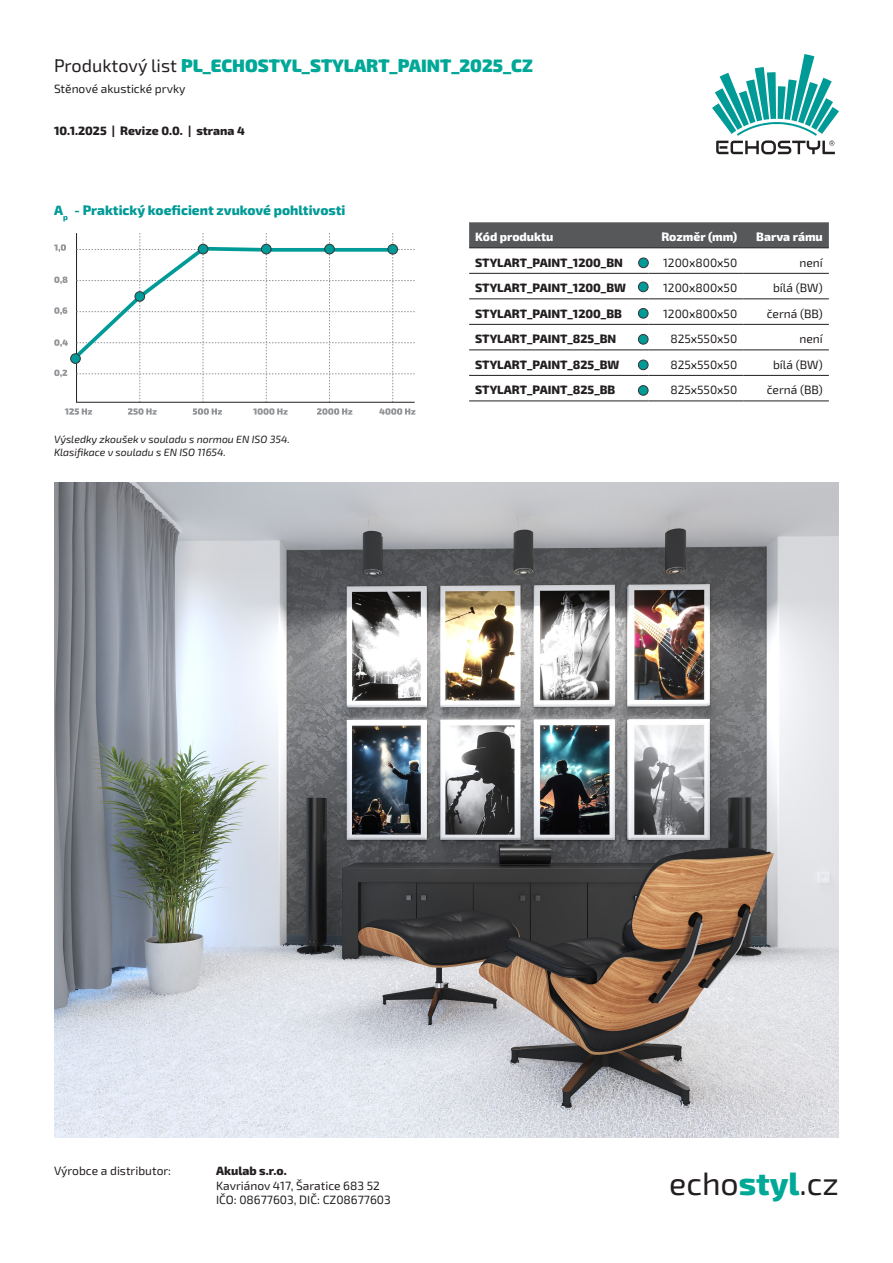
<style>
.page{position:relative;width:893px;height:1263px;background:#fff}
.page>*{position:absolute;margin:0;border:0;box-sizing:border-box;transform-origin:0 0}
.t1{font:32.1px "Exo 2";color:#231f20}
.t2{font:900 18px "Exo 2";color:#00a897}
.t3{font:800 13.5px "Exo 2";color:#009a97}
.t4{font:12px/14.4px "Exo 2";color:#231f20}
.t5{font:800 12px "Exo 2";color:#231f20}
.t6{font:800 12px "Exo 2";color:#fff}
.t7{font:italic 10.5px "Exo 2";color:#231f20}
.s1{font-weight:400;color:#231f20}
.s2{font-weight:800;color:#00a897}
</style>
<div class="page">
<svg style="left:712px;top:54px;width:127px;height:100px"></svg>
<img style="left:54px;top:483px;width:785px;height:654px">
<svg style="left:469px;top:222px;width:360px;height:26px;background:#58585a"></svg>
<hr style="left:469px;top:248px;width:180px;height:1px;background:#231f20">
<hr style="left:649px;top:248px;width:94px;height:1px;background:#231f20">
<hr style="left:743px;top:248px;width:86px;height:1px;background:#231f20">
<hr style="left:469px;top:273px;width:180px;height:1px;background:#231f20">
<hr style="left:649px;top:273px;width:94px;height:1px;background:#231f20">
<hr style="left:743px;top:273px;width:86px;height:1px;background:#231f20">
<hr style="left:469px;top:299px;width:180px;height:1px;background:#231f20">
<hr style="left:649px;top:299px;width:94px;height:1px;background:#231f20">
<hr style="left:743px;top:299px;width:86px;height:1px;background:#231f20">
<hr style="left:469px;top:324px;width:180px;height:1px;background:#231f20">
<hr style="left:649px;top:324px;width:94px;height:1px;background:#231f20">
<hr style="left:743px;top:324px;width:86px;height:1px;background:#231f20">
<hr style="left:469px;top:350px;width:180px;height:1px;background:#231f20">
<hr style="left:649px;top:350px;width:94px;height:1px;background:#231f20">
<hr style="left:743px;top:350px;width:86px;height:1px;background:#231f20">
<hr style="left:469px;top:375px;width:180px;height:1px;background:#231f20">
<hr style="left:649px;top:375px;width:94px;height:1px;background:#231f20">
<hr style="left:743px;top:375px;width:86px;height:1px;background:#231f20">
<hr style="left:469px;top:401px;width:180px;height:1px;background:#231f20">
<hr style="left:649px;top:401px;width:94px;height:1px;background:#231f20">
<hr style="left:743px;top:401px;width:86px;height:1px;background:#231f20">
<svg style="left:65px;top:408px;width:27px;height:7px"></svg>
<svg style="left:128px;top:408px;width:29px;height:7px"></svg>
<svg style="left:193px;top:408px;width:29px;height:7px"></svg>
<svg style="left:253px;top:408px;width:35px;height:7px"></svg>
<svg style="left:317px;top:408px;width:35px;height:7px"></svg>
<svg style="left:379px;top:408px;width:36px;height:7px"></svg>
<svg style="left:54px;top:233px;width:361px;height:169px"></svg>
<div style="left:71px;top:354px;width:9px;height:9px;background:#009a97;border-radius:50%"></div>
<div style="left:70px;top:353px;width:11px;height:11px;border:1px solid #363536;border-radius:50%"></div>
<div style="left:135px;top:292px;width:10px;height:9px;background:#009a97;border-radius:50%"></div>
<div style="left:135px;top:291px;width:10px;height:11px;border:1px solid #363536;border-radius:50%"></div>
<div style="left:198px;top:244px;width:10px;height:10px;background:#009a97;border-radius:50%"></div>
<div style="left:198px;top:244px;width:10px;height:10px;border:1px solid #363536;border-radius:50%"></div>
<div style="left:261px;top:244px;width:10px;height:10px;background:#009a97;border-radius:50%"></div>
<div style="left:261px;top:244px;width:10px;height:10px;border:1px solid #363536;border-radius:50%"></div>
<div style="left:325px;top:244px;width:9px;height:10px;background:#009a97;border-radius:50%"></div>
<div style="left:324px;top:244px;width:11px;height:10px;border:1px solid #363536;border-radius:50%"></div>
<div style="left:388px;top:244px;width:10px;height:10px;background:#009a97;border-radius:50%"></div>
<div style="left:388px;top:244px;width:10px;height:10px;border:1px solid #363536;border-radius:50%"></div>
<div style="left:639px;top:258px;width:9px;height:10px;background:#009a97;border-radius:50%"></div>
<div style="left:638px;top:258px;width:11px;height:10px;border:1px solid #363536;border-radius:50%"></div>
<div style="left:638px;top:282px;width:10px;height:10px;background:#009a97;border-radius:50%"></div>
<div style="left:638px;top:282px;width:10px;height:10px;border:1px solid #363536;border-radius:50%"></div>
<div style="left:638px;top:308px;width:10px;height:10px;background:#009a97;border-radius:50%"></div>
<div style="left:638px;top:308px;width:10px;height:10px;border:1px solid #363536;border-radius:50%"></div>
<div style="left:638px;top:334px;width:10px;height:10px;background:#009a97;border-radius:50%"></div>
<div style="left:638px;top:334px;width:10px;height:10px;border:1px solid #363536;border-radius:50%"></div>
<div style="left:638px;top:360px;width:10px;height:10px;background:#009a97;border-radius:50%"></div>
<div style="left:638px;top:360px;width:10px;height:10px;border:1px solid #363536;border-radius:50%"></div>
<div style="left:638px;top:386px;width:10px;height:9px;background:#009a97;border-radius:50%"></div>
<div style="left:638px;top:385px;width:10px;height:11px;border:1px solid #363536;border-radius:50%"></div>
<h2 class="t2" style="left:54px;top:53px;width:481px"><span class="s1">Produktový list</span> PL_ECHOSTYL_STYLART_PAINT_2025_CZ</h2>
<p class="t4" style="left:54px;top:81px;width:133px">Stěnové akustické prvky</p>
<p class="t5" style="left:54px;top:122px;width:192px">10.1.2025 | Revize 0.0. | strana 4</p>
<p class="t3" style="left:54px;top:201px;width:293px">A<sub>p</sub> - Praktický koeficient zvukové pohltivosti</p>
<p class="t7" style="left:54px;top:432px;width:237px">Výsledky zkoušek v souladu s normou EN ISO 354.</p>
<p class="t7" style="left:54px;top:445px;width:174px">Klasifikace v souladu s EN ISO 11654.</p>
<p class="t6" style="left:475px;top:228px;width:80px">Kód produktu</p>
<p class="t6" style="left:661px;top:228px;width:77px">Rozměr (mm)</p>
<p class="t6" style="left:756px;top:228px;width:68px">Barva rámu</p>
<p class="t5" style="left:475px;top:254px;width:149px">STYLART_PAINT_1200_BN</p>
<p class="t4" style="left:663px;top:255px;width:76px">1200x800x50</p>
<p class="t4" style="left:799px;top:255px;width:25px">není</p>
<p class="t5" style="left:475px;top:279px;width:152px">STYLART_PAINT_1200_BW</p>
<p class="t4" style="left:663px;top:280px;width:76px">1200x800x50</p>
<p class="t4" style="left:773px;top:280px;width:51px">bílá (BW)</p>
<p class="t5" style="left:475px;top:305px;width:148px">STYLART_PAINT_1200_BB</p>
<p class="t4" style="left:663px;top:306px;width:76px">1200x800x50</p>
<p class="t4" style="left:767px;top:306px;width:58px">černá (BB)</p>
<p class="t5" style="left:475px;top:330px;width:143px">STYLART_PAINT_825_BN</p>
<p class="t4" style="left:670px;top:331px;width:68px">825x550x50</p>
<p class="t4" style="left:799px;top:331px;width:25px">není</p>
<p class="t5" style="left:475px;top:356px;width:146px">STYLART_PAINT_825_BW</p>
<p class="t4" style="left:670px;top:357px;width:68px">825x550x50</p>
<p class="t4" style="left:773px;top:357px;width:51px">bílá (BW)</p>
<p class="t5" style="left:475px;top:381px;width:142px">STYLART_PAINT_825_BB</p>
<p class="t4" style="left:670px;top:382px;width:68px">825x550x50</p>
<p class="t4" style="left:767px;top:382px;width:58px">černá (BB)</p>
<p class="t4" style="left:54px;top:1163px;width:119px">Výrobce a distributor:</p>
<p class="t5" style="left:216px;top:1163px;width:72px">Akulab s.r.o.</p>
<p class="t4" style="left:216px;top:1178px;width:176px">Kavriánov 417, Šaratice 683 52<br>IČO: 08677603, DIČ: CZ08677603</p>
<h1 class="t1" style="left:669px;top:1161px;width:171px">echo<span class="s2">styl</span>.cz</h1>
</div>
